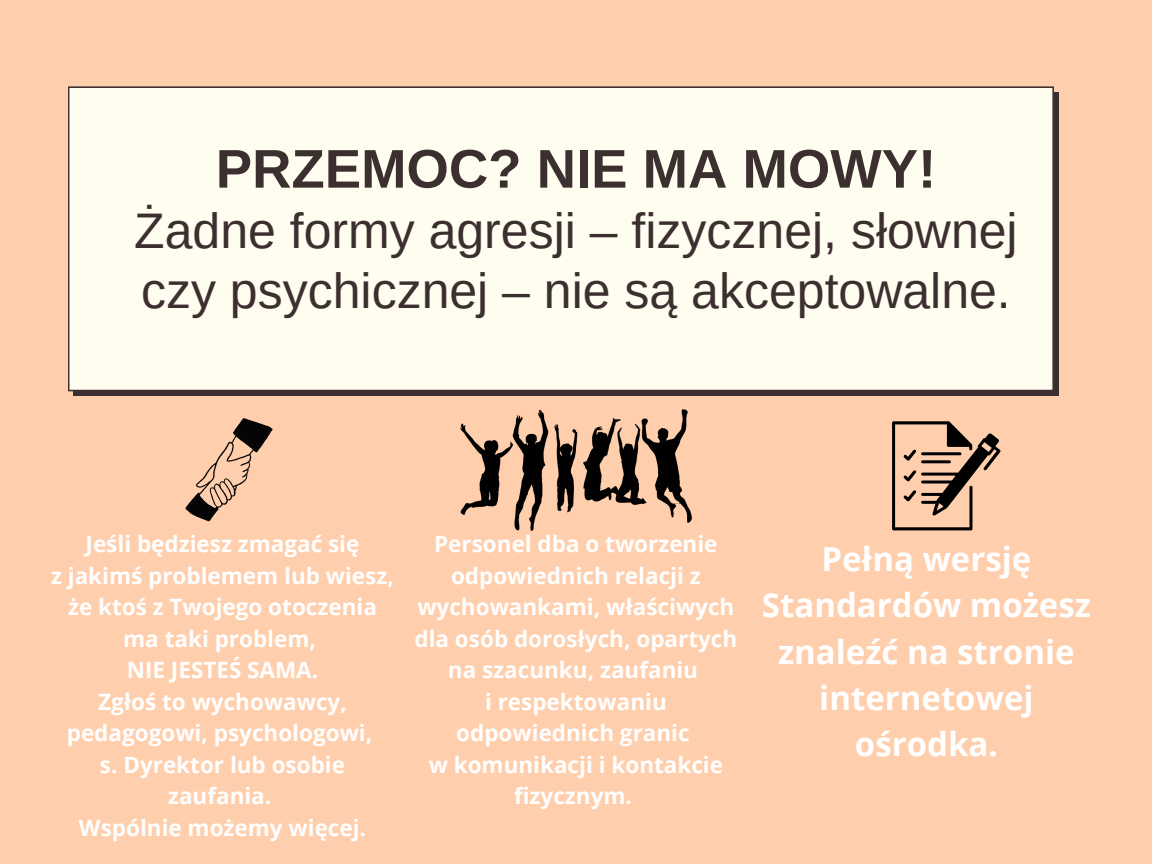
<style>
.page{position:relative;width:1152px;height:864px;background:#ffceac}
.page>*{position:absolute;margin:0;border:0;box-sizing:border-box;transform-origin:0 0}
.t1{font:700 54.45px "Arimo";color:#3c2f2f}
.t2{font:49.95px/59.7px "Arimo";color:#3c2f2f}
.t3{font:700 33px/46.2px "Open Sans";color:#fff;text-align:center}
.t4{font:700 22.5px/31.5px "Open Sans";color:#fff;text-align:center}
</style>
<div class="page">
<div style="left:74px;top:92px;width:984px;height:304px;background:#3c2f2f"></div>
<div style="left:68px;top:86px;width:986px;height:305px;background:#fffcf0"></div>
<svg style="left:185px;top:418px;width:88px;height:104px"></svg>
<img style="left:461px;top:409px;width:230px;height:122px">
<svg style="left:892px;top:421px;width:109px;height:109px"></svg>
<h1 class="t1" style="left:216px;top:138px;width:722px">PRZEMOC? NIE MA MOWY!</h1>
<h1 class="t2" style="left:134px;top:201px;width:885px">Żadne formy agresji – fizycznej, słownej czy psychicznej – nie są akceptowalne.</h1>
<p class="t4" style="left:86px;top:528px;width:275px">Jeśli będziesz zmagać się</p>
<p class="t4" style="left:51px;top:559px;width:344px">z jakimś problemem lub wiesz, że ktoś z Twojego otoczenia ma taki problem,</p>
<p class="t4" style="left:127px;top:654px;width:193px">NIE JESTEŚ SAMA.</p>
<p class="t4" style="left:67px;top:685px;width:307px">Zgłoś to wychowawcy, pedagogowi, psychologowi,</p>
<p class="t4" style="left:100px;top:748px;width:247px">s. Dyrektor lub osobie zaufania.</p>
<p class="t4" style="left:79px;top:811px;width:289px">Wspólnie możemy więcej.</p>
<p class="t4" style="left:414px;top:528px;width:324px">Personel dba o tworzenie odpowiednich relacji z wychowankami, właściwych dla osób dorosłych, opartych na szacunku, zaufaniu</p>
<p class="t4" style="left:456px;top:685px;width:235px">i respektowaniu odpowiednich granic</p>
<p class="t4" style="left:429px;top:748px;width:296px">w komunikacji i kontakcie fizycznym.</p>
<p class="t3" style="left:762px;top:535px;width:330px">Pełną wersję<br>Standardów możesz znaleźć na stronie internetowej ośrodka.</p>
</div>
